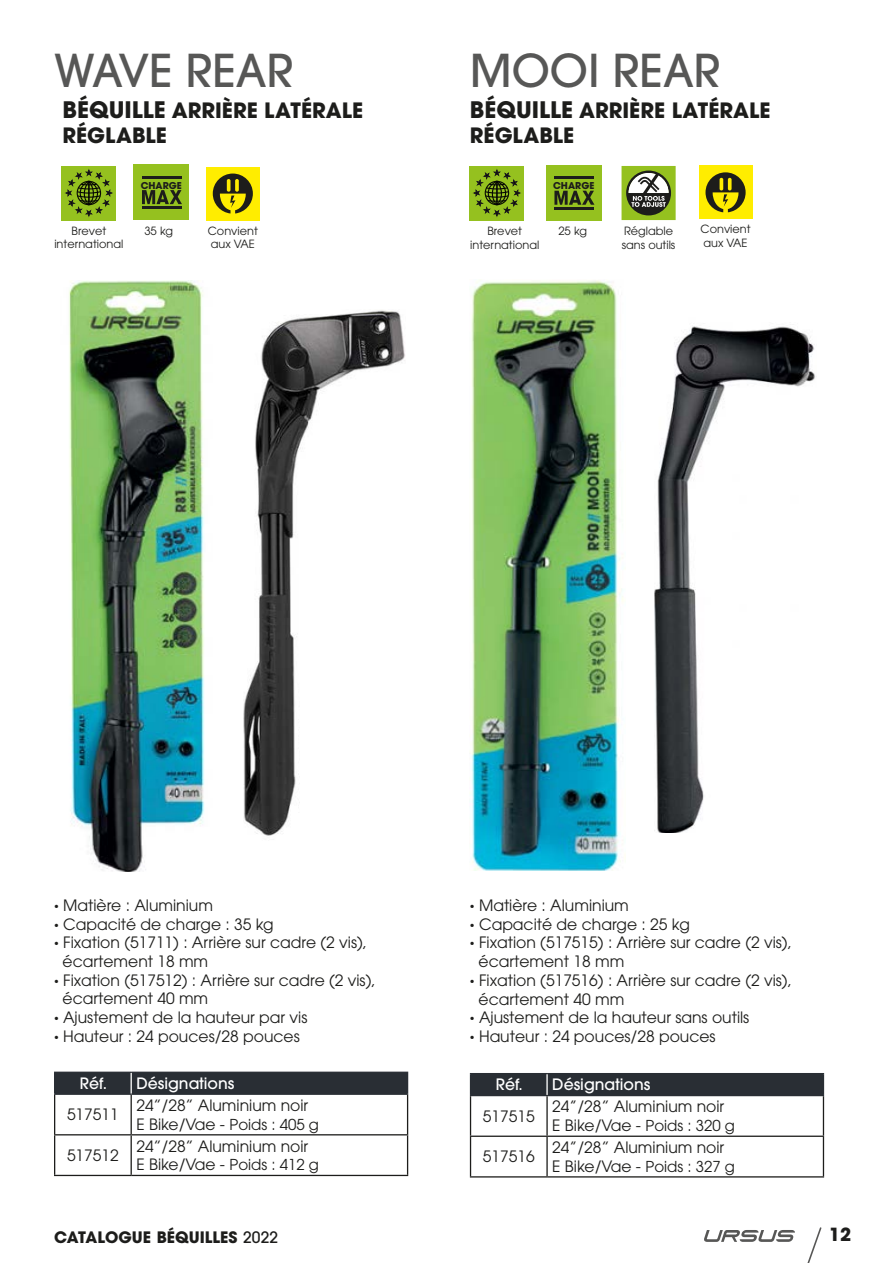
<style>
.page{position:relative;width:893px;height:1263px;background:#fff}
.page>*{position:absolute;margin:0;border:0;box-sizing:border-box;transform-origin:0 0}
.t1{font:500 45px "ITC Avant Garde Pro";color:#575756}
.t2{font:700 21px/25.2px "ITC Avant Garde Pro";color:#1d1d1b}
.t3{font:700 18px "ITC Avant Garde Pro";color:#1d1d1b}
.t4{font:700 15.75px "ITC Avant Garde Pro";color:#1d1d1b}
.t5{font:15.6px/18.8px "ITC Avant Garde Pro";color:#1d1d1b}
.t6{font:500 15.6px "ITC Avant Garde Pro";color:#fff}
.t7{font:11.25px/13.5px "ITC Avant Garde Pro";color:#1d1d1b}
.t8{font:700 9.45px "ITC Avant Garde Pro";color:#1d1d1b}
.s1{font-size:22.65px}
.s2{font-family:"DIN Pro";font-weight:900}
.s3{font-size:15px}
.s4{font-weight:500}
</style>
<div class="page">
<div style="left:206px;top:167px;width:53px;height:53px;background:#ffed00"></div>
<div style="left:699px;top:166px;width:53px;height:53px;background:#ffed00"></div>
<svg style="left:213px;top:174px;width:40px;height:39px"></svg>
<svg style="left:705px;top:172px;width:41px;height:40px"></svg>
<img style="left:69px;top:281px;width:136px;height:591px">
<img style="left:243px;top:310px;width:162px;height:526px">
<div style="left:300px;top:651px;width:60px;height:181px;background:#fff"></div>
<hr style="left:54px;top:1095px;width:1px;height:39px;background:#1d1d1b">
<hr style="left:131px;top:1095px;width:1px;height:39px;background:#1d1d1b">
<hr style="left:407px;top:1095px;width:1px;height:39px;background:#1d1d1b">
<hr style="left:54px;top:1134px;width:77px;height:1px;background:#1d1d1b">
<hr style="left:54px;top:1135px;width:1px;height:40px;background:#1d1d1b">
<hr style="left:131px;top:1134px;width:277px;height:1px;background:#1d1d1b">
<hr style="left:131px;top:1135px;width:1px;height:40px;background:#1d1d1b">
<hr style="left:407px;top:1135px;width:1px;height:40px;background:#1d1d1b">
<hr style="left:54px;top:1175px;width:77px;height:1px;background:#1d1d1b">
<hr style="left:131px;top:1175px;width:277px;height:1px;background:#1d1d1b">
<hr style="left:54px;top:1071px;width:77px;height:2px;background:#292e34">
<hr style="left:131px;top:1071px;width:277px;height:2px;background:#292e34">
<hr style="left:54px;top:1093px;width:77px;height:2px;background:#292e34">
<hr style="left:131px;top:1093px;width:277px;height:2px;background:#292e34">
<div style="left:54px;top:1072px;width:354px;height:22px;background:#292e34"></div>
<hr style="left:470px;top:1096px;width:1px;height:39px;background:#1d1d1b">
<hr style="left:546px;top:1096px;width:2px;height:39px;background:#1d1d1b">
<hr style="left:823px;top:1096px;width:1px;height:39px;background:#1d1d1b">
<hr style="left:470px;top:1135px;width:77px;height:2px;background:#1d1d1b">
<hr style="left:470px;top:1137px;width:1px;height:39px;background:#1d1d1b">
<hr style="left:547px;top:1135px;width:277px;height:2px;background:#1d1d1b">
<hr style="left:546px;top:1137px;width:2px;height:39px;background:#1d1d1b">
<hr style="left:823px;top:1137px;width:1px;height:39px;background:#1d1d1b">
<hr style="left:470px;top:1176px;width:77px;height:1px;background:#1d1d1b">
<hr style="left:547px;top:1176px;width:277px;height:1px;background:#1d1d1b">
<div style="left:470px;top:1073px;width:354px;height:22px;background:#292e34"></div>
<hr style="left:470px;top:1095px;width:77px;height:1px;background:#292e34">
<hr style="left:547px;top:1095px;width:277px;height:1px;background:#292e34">
<hr style="left:546px;top:1074px;width:2px;height:21px;background:#fff">
<img style="left:470px;top:280px;width:154px;height:590px">
<img style="left:655px;top:326px;width:160px;height:506px">
<div style="left:470px;top:166px;width:54px;height:54px;background:#95c11f"></div>
<svg style="left:473px;top:169px;width:48px;height:48px"></svg>
<svg style="left:621px;top:166px;width:55px;height:54px;background:#889c52"></svg>
<svg style="left:704px;top:1227px;width:118px;height:36px"></svg>
<div style="left:62px;top:166px;width:54px;height:54px;background:#95c11f"></div>
<svg style="left:65px;top:169px;width:48px;height:48px"></svg>
<div style="left:134px;top:165px;width:55px;height:55px;background:#95c11f"></div>
<svg style="left:142px;top:190px;width:40px;height:14px"></svg>
<hr style="left:142px;top:207px;width:40px;height:2px;background:#1d1d1b">
<hr style="left:142px;top:176px;width:40px;height:2px;background:#1d1d1b">
<div style="left:546px;top:165px;width:55px;height:56px;background:#95c11f"></div>
<svg style="left:554px;top:191px;width:40px;height:14px"></svg>
<hr style="left:554px;top:207px;width:40px;height:3px;background:#1d1d1b">
<hr style="left:554px;top:176px;width:40px;height:3px;background:#1d1d1b">
<h1 class="t1" style="left:54px;top:42px;width:241px">WAVE REAR</h1>
<h1 class="t1" style="left:470px;top:42px;width:252px">MOOI REAR</h1>
<h2 class="t2" style="left:63px;top:97px;width:302px"><span class="s1">BÉQUILLE</span> ARRIÈRE LATÉRALE<br>RÉGLABLE</h2>
<h2 class="t2" style="left:470px;top:97px;width:302px"><span class="s1">BÉQUILLE</span> ARRIÈRE LATÉRALE<br>RÉGLABLE</h2>
<p class="t8" style="left:141px;top:179px;width:43px">CHARGE</p>
<p class="t8" style="left:553px;top:179px;width:43px">CHARGE</p>
<p class="t7" style="left:54px;top:224px;width:70px;text-align:center">Brevet international</p>
<p class="t7" style="left:144px;top:224px;width:30px">35 kg</p>
<p class="t7" style="left:208px;top:224px;width:52px">Convient aux VAE</p>
<p class="t7" style="left:700px;top:222px;width:52px">Convient aux VAE</p>
<p class="t7" style="left:470px;top:224px;width:71px;text-align:center">Brevet international</p>
<p class="t7" style="left:622px;top:224px;width:55px">Réglable sans outils</p>
<p class="t7" style="left:558px;top:224px;width:30px">25 kg</p>
<p class="t5" style="left:54px;top:896px;width:161px"><span class="s2">∙</span> Matière : Aluminium</p>
<p class="t5" style="left:54px;top:914px;width:221px"><span class="s2">∙</span> Capacité de charge : 35 kg</p>
<p class="t5" style="left:54px;top:933px;width:315px"><span class="s2">∙</span> Fixation (51711) : Arrière sur cadre (2 vis),</p>
<p class="t5" style="left:63px;top:952px;width:147px">écartement 18 mm</p>
<p class="t5" style="left:54px;top:970px;width:323px"><span class="s2">∙</span> Fixation (517512) : Arrière sur cadre (2 vis),</p>
<p class="t5" style="left:63px;top:989px;width:147px">écartement 40 mm</p>
<p class="t5" style="left:54px;top:1008px;width:255px"><span class="s2">∙</span> Ajustement de la hauteur par vis</p>
<p class="t5" style="left:54px;top:1026px;width:247px"><span class="s2">∙</span> Hauteur : 24 pouces/28 pouces</p>
<p class="t6" style="left:80px;top:1073px;width:29px">Réf.</p>
<p class="t6" style="left:136px;top:1073px;width:100px">Désignations</p>
<p class="t5" style="left:67px;top:1105px;width:53px">517511</p>
<p class="t5" style="left:136px;top:1096px;width:184px">24’’/28’’ Aluminium noir<br>E Bike/Vae - <span class="s3">Poids : 405 g</span></p>
<p class="t5" style="left:67px;top:1145px;width:53px">517512</p>
<p class="t5" style="left:136px;top:1136px;width:184px">24’’/28’’ Aluminium noir<br>E Bike/Vae - <span class="s3">Poids : 412 g</span></p>
<p class="t5" style="left:470px;top:896px;width:161px"><span class="s2">∙</span> Matière : Aluminium</p>
<p class="t5" style="left:470px;top:914px;width:221px"><span class="s2">∙</span> Capacité de charge : 25 kg</p>
<p class="t5" style="left:470px;top:933px;width:324px"><span class="s2">∙</span> Fixation (517515) : Arrière sur cadre (2 vis),</p>
<p class="t5" style="left:478px;top:952px;width:147px">écartement 18 mm</p>
<p class="t5" style="left:470px;top:970px;width:324px"><span class="s2">∙</span> Fixation (517516) : Arrière sur cadre (2 vis),</p>
<p class="t5" style="left:478px;top:989px;width:147px">écartement 40 mm</p>
<p class="t5" style="left:470px;top:1008px;width:281px"><span class="s2">∙</span> Ajustement de la hauteur sans outils</p>
<p class="t5" style="left:470px;top:1027px;width:247px"><span class="s2">∙</span> Hauteur : 24 pouces/28 pouces</p>
<p class="t6" style="left:496px;top:1075px;width:29px">Réf.</p>
<p class="t6" style="left:552px;top:1075px;width:100px">Désignations</p>
<p class="t5" style="left:483px;top:1106px;width:53px">517515</p>
<p class="t5" style="left:552px;top:1097px;width:184px">24’’/28’’ Aluminium noir<br>E Bike/Vae - <span class="s3">Poids : 320 g</span></p>
<p class="t5" style="left:483px;top:1147px;width:53px">517516</p>
<p class="t5" style="left:552px;top:1138px;width:184px">24’’/28’’ Aluminium noir<br>E Bike/Vae - <span class="s3">Poids : 327 g</span></p>
<p class="t4" style="left:54px;top:1226px;width:225px">CATALOGUE BÉQUILLES <span class="s4">2022</span></p>
<p class="t3" style="left:829px;top:1222px;width:24px">12</p>
</div>
